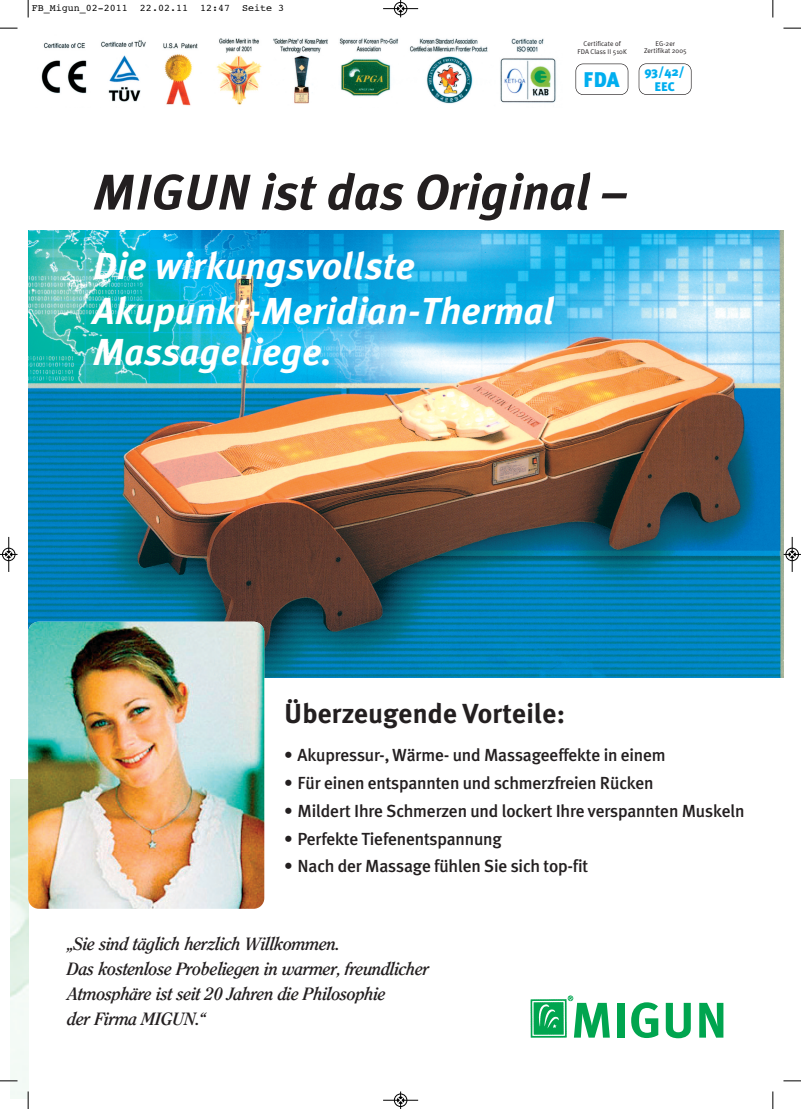
<style>
.page{position:relative;width:801px;height:1109px;background:#fff}
.page>*{position:absolute;margin:0;border:0;box-sizing:border-box;transform-origin:0 0}
.t1{font:italic 700 50px "Meta Plus";letter-spacing:.005em;color:#231f20}
.t2{font:700 50px "Meta Plus";letter-spacing:.005em;color:#00a54f}
.t3{font:italic 700 37.5px/44.8px "Meta Plus";letter-spacing:.005em;color:#fff}
.t4{font:700 27.5px "Meta Plus";letter-spacing:.005em;color:#231f20}
.t5{font:900 21.25px "Meta Plus";color:#00aeef}
.t6{font:500 17.5px "Meta Plus";letter-spacing:-.01em;color:#231f20}
.t7{font:italic 700 17.5px/25px "Clearface ITCBQ";letter-spacing:.005em;color:#231f20}
.t8{font:900 12.5px/15px "Meta Plus";letter-spacing:.005em;color:#00aeef;text-align:center}
.t9{font:10px "Courier";color:#000}
.t10{font:6.88px/7.5px "Meta Plus Normal";letter-spacing:.005em;color:#231f20;text-align:center}
</style>
<div class="page">
<img style="left:10px;top:779px;width:18px;height:319px">
<img style="left:530px;top:995px;width:44px;height:43px">
<img style="left:41px;top:38px;width:515px;height:68px">
<img style="left:28px;top:231px;width:755px;height:446px">
<img style="left:28px;top:621px;width:236px;height:287px;border-radius:11px">
<div style="left:575px;top:64px;width:53px;height:31px;border:1px solid #231f20;border-radius:8px"></div>
<div style="left:638px;top:63px;width:53px;height:32px;border:1px solid #231f20;border-radius:8px"></div>
<svg style="left:28px;top:0;width:1px;height:18px"></svg>
<svg style="left:0;top:28px;width:18px;height:1px"></svg>
<svg style="left:772px;top:0;width:1px;height:18px"></svg>
<svg style="left:783px;top:28px;width:17px;height:1px"></svg>
<svg style="left:28px;top:1091px;width:1px;height:18px"></svg>
<svg style="left:0;top:1080px;width:18px;height:1px"></svg>
<svg style="left:772px;top:1091px;width:1px;height:18px"></svg>
<svg style="left:783px;top:1080px;width:17px;height:1px"></svg>
<hr style="left:383px;top:8px;width:35px;height:1px;background:#000">
<div style="left:394px;top:2px;width:13px;height:13px;border:1px solid #000;border-radius:50%"></div>
<div style="left:397px;top:5px;width:7px;height:7px;background:#000;border-radius:50%"></div>
<svg style="left:397px;top:0;width:6px;height:17px"></svg>
<div style="left:394px;top:1093px;width:13px;height:14px;border:1px solid #fff;border-radius:50%"></div>
<hr style="left:383px;top:1100px;width:35px;height:1px;background:#000">
<div style="left:394px;top:1093px;width:13px;height:13px;border:1px solid #000;border-radius:50%"></div>
<svg style="left:397px;top:1091px;width:6px;height:18px"></svg>
<hr style="left:9px;top:537px;width:1px;height:35px;background:#000">
<div style="left:2px;top:548px;width:13px;height:13px;border:1px solid #000;border-radius:50%"></div>
<svg style="left:0;top:551px;width:18px;height:6px"></svg>
<hr style="left:791px;top:537px;width:1px;height:35px;background:#000">
<div style="left:785px;top:548px;width:13px;height:13px;border:1px solid #000;border-radius:50%"></div>
<svg style="left:783px;top:551px;width:17px;height:6px"></svg>
<p class="t9" style="left:32px;top:4px;width:254px">FB_Migun_02-2011 22.02.11 12:47 Seite 3</p>
<p class="t10" style="left:577px;top:40px;width:51px">Certificate of<br>FDA Class II 510K</p>
<p class="t5" style="left:583px;top:67px;width:38px">FDA</p>
<p class="t10" style="left:644px;top:40px;width:44px">EG-2er<br>Zertifikat 2005</p>
<p class="t8" style="left:644px;top:64px;width:42px">93/42/<br>EEC</p>
<h1 class="t1" style="left:93px;top:163px;width:534px">MIGUN ist das Original –</h1>
<h2 class="t3" style="left:93px;top:244px;width:463px">Die wirkungsvollste<br>Akupunkt-Meridian-Thermal</h2>
<h2 class="t3" style="left:93px;top:330px;width:240px">Massageliege.</h2>
<h3 class="t4" style="left:284px;top:697px;width:282px">Überzeugende Vorteile:</h3>
<p class="t6" style="left:284px;top:745px;width:383px">• Akupressur-, Wärme- und Massageeffekte in einem</p>
<p class="t6" style="left:284px;top:772px;width:371px">• Für einen entspannten und schmerzfreien Rücken</p>
<p class="t6" style="left:284px;top:800px;width:462px">• Mildert Ihre Schmerzen und lockert Ihre verspannten Muskeln</p>
<p class="t6" style="left:284px;top:828px;width:219px">• Perfekte Tiefenentspannung</p>
<p class="t6" style="left:284px;top:856px;width:305px">• Nach der Massage fühlen Sie sich top-fit</p>
<p class="t7" style="left:66px;top:931px;width:363px">„Sie sind täglich herzlich Willkommen.<br>Das kostenlose Probeliegen in warmer, freundlicher Atmosphäre ist seit 20 Jahren die Philosophie<br>der Firma MIGUN.“</p>
<h1 class="t2" style="left:570px;top:991px;width:158px">MIGUN</h1>
</div>
